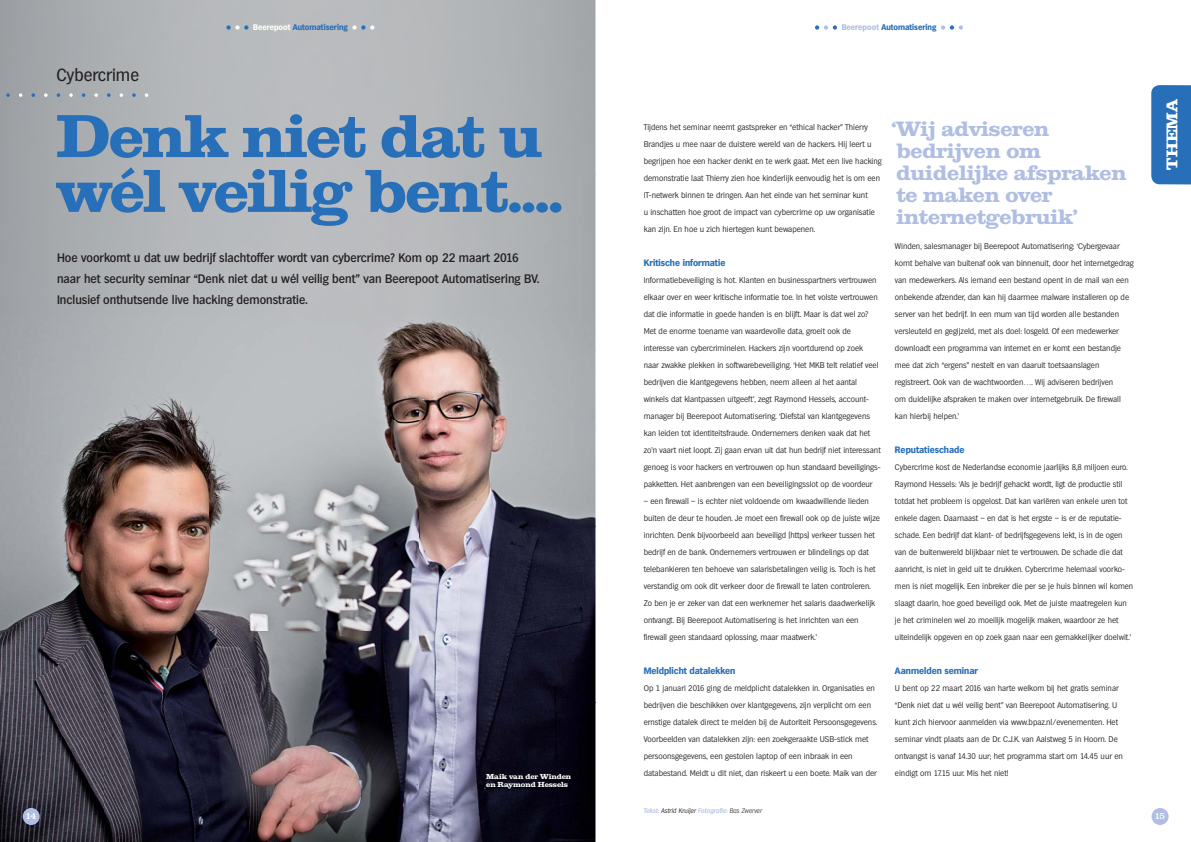
<style>
.page{position:relative;width:1191px;height:842px;background:#fff}
.page>*{position:absolute;margin:0;border:0;box-sizing:border-box;transform-origin:0 0}
.t1{font:700 58.2px/54.8px "Clarendon";letter-spacing:-.02em;color:#276fb8}
.t2{font:700 20px/22px "Clarendon";color:#afbee2}
.t3{font:17px "Hamburg";color:#231f20}
.t4{font:700 15px "Clarendon";letter-spacing:.01em;color:#fff}
.t5{font:500 12px/21px "Hamburg";color:#231f20}
.t6{font:700 9px "Hamburg";color:#276fb8}
.t7{font:500 8.5px "Clarendon";color:#fff}
.t8{font:300 8px/17px "Hamburg";color:#231f20}
.t9{font:700 8px "Hamburg";color:#276fb8}
.t10{font:700 7px/8.4px "Clarendon";color:#fff}
.t11{font:italic 500 6.5px "Hamburg";color:#afbee2}
.s1{color:#fffef9}
.s2{color:#afbee2}
.s3{font-weight:300;color:#231f20}
.s4{font-weight:200;color:#231f20}
</style>
<div class="page">
<img style="left:0;top:0;width:595px;height:842px">
<div style="left:23px;top:808px;width:17px;height:17px;background:#afbee2;border-radius:50%"></div>
<div style="left:1151px;top:808px;width:17px;height:17px;background:#afbee2;border-radius:50%"></div>
<svg style="left:815px;top:25px;width:22px;height:5px"></svg>
<svg style="left:941px;top:25px;width:22px;height:5px"></svg>
<div style="left:1151px;top:85px;width:40px;height:99px;background:#276fb8"></div>
<svg style="left:6px;top:93px;width:4px;height:4px"></svg>
<svg style="left:31px;top:93px;width:4px;height:4px"></svg>
<svg style="left:57px;top:93px;width:3px;height:4px"></svg>
<svg style="left:82px;top:93px;width:3px;height:4px"></svg>
<svg style="left:107px;top:93px;width:4px;height:4px"></svg>
<svg style="left:19px;top:93px;width:3px;height:4px"></svg>
<svg style="left:44px;top:93px;width:4px;height:4px"></svg>
<svg style="left:69px;top:93px;width:4px;height:4px"></svg>
<svg style="left:94px;top:93px;width:4px;height:4px"></svg>
<svg style="left:120px;top:93px;width:3px;height:4px"></svg>
<svg style="left:132px;top:93px;width:4px;height:4px"></svg>
<svg style="left:145px;top:93px;width:3px;height:4px"></svg>
<svg style="left:226px;top:25px;width:22px;height:5px"></svg>
<svg style="left:352px;top:25px;width:22px;height:5px"></svg>
<img style="left:486px;top:773px;width:86px;height:17px">
<h3 class="t3" style="left:57px;top:67px;width:84px">Cybercrime</h3>
<p class="t9" style="left:253px;top:23px;width:96px"><span class="s1">Beerepoot</span> Automatisering</p>
<h1 class="t1" style="left:57px;top:116px;width:508px">Denk niet dat u wél veilig bent....</h1>
<h3 class="t5" style="left:57px;top:247px;width:484px">Hoe voorkomt u dat uw bedrijf slachtoffer wordt van cybercrime? Kom op 22 maart 2016 naar het security seminar “Denk niet dat u wél veilig bent” van Beerepoot Automatisering BV.<br>Inclusief onthutsende live hacking demonstratie.</h3>
<p class="t10" style="left:486px;top:773px;width:87px">Maik van der Winden en Raymond Hessels</p>
<p class="t9" style="left:841px;top:23px;width:96px"><span class="s2">Beerepoot</span> Automatisering</p>
<p class="t8" style="left:643px;top:119px;width:240px">Tijdens het seminar neemt gastspreker en “ethical hacker” Thierry Brandjes u mee naar de duistere wereld van de hackers. Hij leert u begrijpen hoe een hacker denkt en te werk gaat. Met een live hacking demonstratie laat Thierry zien hoe kinderlijk eenvoudig het is om een IT-netwerk binnen te dringen. Aan het einde van het seminar kunt<br>u inschatten hoe groot de impact van cybercrime op uw organisatie kan zijn. En hoe u zich hiertegen kunt bewapenen.</p>
<p class="t6" style="left:643px;top:258px;width:83px">Kritische informatie</p>
<p class="t8" style="left:643px;top:272px;width:238px">Informatiebeveiliging is hot. Klanten en businesspartners vertrouwen elkaar over en weer kritische informatie toe. In het volste vertrouwen dat die informatie in goede handen is en blijft. Maar is dat wel zo?<br>Met de enorme toename van waardevolle data, groeit ook de interesse van cybercriminelen. Hackers zijn voortdurend op zoek<br>naar zwakke plekken in softwarebeveiliging. ‘Het MKB telt relatief veel bedrijven die klantgegevens hebben, neem alleen al het aantal winkels dat klantpassen uitgeeft’, zegt Raymond Hessels, account&shy;manager bij Beerepoot Automatisering. ‘Diefstal van klantgegevens kan leiden tot identiteitsfraude. Ondernemers denken vaak dat het zo’n vaart niet loopt. Zij gaan ervan uit dat hun bedrijf niet interessant genoeg is voor hackers en vertrouwen op hun standaard beveiligings&shy;pakketten. Het aanbrengen van een beveiligingsslot op de voordeur</p>
<p class="t8" style="left:643px;top:493px;width:238px">– een firewall – is echter niet voldoende om kwaadwillende lieden buiten de deur te houden. Je moet een firewall ook op de juiste wijze inrichten. Denk bijvoorbeeld aan beveiligd (https) verkeer tussen het bedrijf en de bank. Ondernemers vertrouwen er blindelings op dat telebankieren ten behoeve van salarisbetalingen veilig is. Toch is het verstandig om ook dit verkeer door de firewall te laten controleren.<br>Zo ben je er zeker van dat een werknemer het salaris daadwerkelijk ontvangt. Bij Beerepoot Automatisering is het inrichten van een firewall geen standaard oplossing, maar maatwerk.’</p>
<p class="t6" style="left:643px;top:666px;width:93px">Meldplicht datalekken</p>
<p class="t8" style="left:643px;top:680px;width:235px">Op 1 januari 2016 ging de meldplicht datalekken in. Organisaties en bedrijven die beschikken over klantgegevens, zijn verplicht om een ernstige datalek direct te melden bij de Autoriteit Persoonsgegevens.<br>Voorbeelden van datalekken zijn: een zoekgeraakte USB-stick met persoonsgegevens, een gestolen laptop of een inbraak in een databestand. Meldt u dit niet, dan riskeert u een boete. Maik van der</p>
<h2 class="t2" style="left:891px;top:120px;width:236px">‘ Wij adviseren bedrijven om duidelijke afspraken te maken over internetgebruik’</h2>
<p class="t8" style="left:895px;top:238px;width:240px">Winden, salesmanager bij Beerepoot Automatisering: ‘Cybergevaar komt behalve van buitenaf ook van binnenuit, door het internetgedrag van medewerkers. Als iemand een bestand opent in de mail van een onbekende afzender, dan kan hij daarmee malware installeren op de server van het bedrijf. In een mum van tijd worden alle bestanden versleuteld en gegijzeld, met als doel: losgeld. Of een medewerker downloadt een programma van internet en er komt een bestandje mee dat zich “ergens” nestelt en van daaruit toetsaanslagen registreert. Ook van de wachtwoorden…. Wij adviseren bedrijven<br>om duidelijke afspraken te maken over internetgebruik. De firewall kan hierbij helpen.’</p>
<p class="t6" style="left:895px;top:445px;width:71px">Reputatieschade</p>
<p class="t8" style="left:895px;top:459px;width:240px">Cybercrime kost de Nederlandse economie jaarlijks 8,8 miljoen euro.<br>Raymond Hessels: ‘Als je bedrijf gehackt wordt, ligt de productie stil totdat het probleem is opgelost. Dat kan variëren van enkele uren tot enkele dagen. Daarnaast – en dat is het ergste – is er de reputatie&shy;schade. Een bedrijf dat klant- of bedrijfsgegevens lekt, is in de ogen van de buitenwereld blijkbaar niet te vertrouwen. De schade die dat aanricht, is niet in geld uit te drukken. Cybercrime helemaal voorko&shy;men is niet mogelijk. Een inbreker die per se je huis binnen wil komen slaagt daarin, hoe goed beveiligd ook. Met de juiste maatregelen kun je het criminelen wel zo moeilijk mogelijk maken, waardoor ze het uiteindelijk opgeven en op zoek gaan naar een gemakkelijker doelwit.’</p>
<p class="t6" style="left:895px;top:666px;width:85px">Aanmelden seminar</p>
<p class="t8" style="left:895px;top:680px;width:229px">U bent op 22 maart 2016 van harte welkom bij het gratis seminar “Denk niet dat u wél veilig bent” van Beerepoot Automatisering. U kunt zich hiervoor aanmelden via www.bpaz.nl/evenementen. Het seminar vindt plaats aan de Dr. C.J.K. van Aalstweg 5 in Hoorn. De ontvangst is vanaf 14.30 uur; het programma start om 14.45 uur en eindigt om 17.15 uur. Mis het niet!</p>
<h3 class="t4" style="left:1167px;top:170px;width:72px;rotate:-90deg">THEMA</h3>
<p class="t11" style="left:643px;top:807px;width:120px">Tekst: <span class="s3">Astrid Kruijer</span> Fotografie: <span class="s4">Bas Zwerver</span></p>
<p class="t7" style="left:26px;top:812px;width:12px">14</p>
<p class="t7" style="left:1154px;top:812px;width:12px">15</p>
</div>
